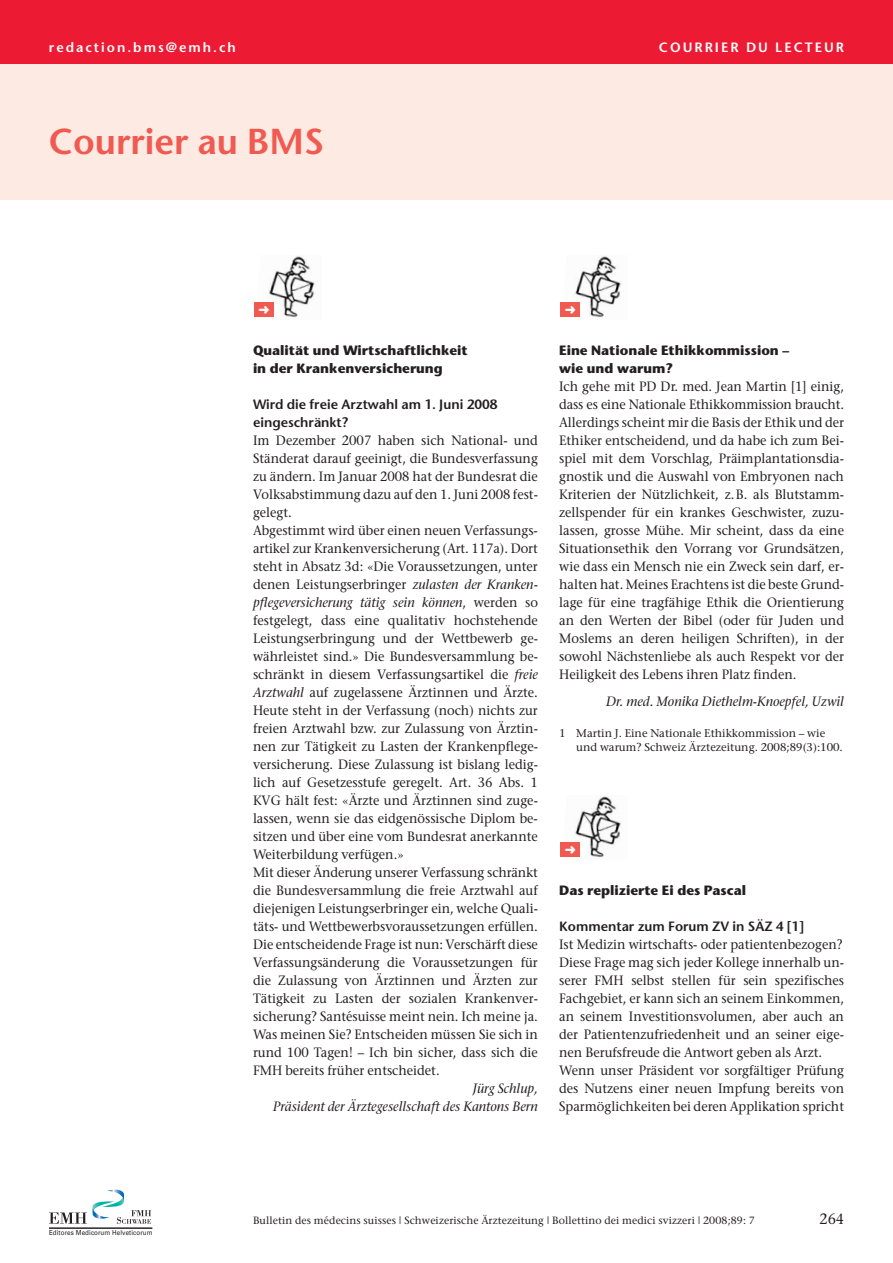
<style>
.page{position:relative;width:893px;height:1263px;background:#fff}
.page>*{position:absolute;margin:0;border:0;box-sizing:border-box;transform-origin:0 0}
.t1{font:600 36px "Stone Sans";color:#f05a50}
.t2{font:15px "Stone Serif";color:#231f20;scale:.95 1}
.t3{font:13.5px/18px "Stone Serif";color:#231f20;scale:.95 1}
.t4{font:700 13.5px/18px "Stone Sans";color:#231f20}
.t5{font:italic 13.5px/18px "Stone Serif";color:#231f20;text-align:right;scale:.95 1}
.t6{font:600 13.5px/18px "Stone Sans";color:#231f20}
.t7{font:600 13.5px "Stone Sans";letter-spacing:.15em;color:#fff}
.t8{font:11.25px/14.2px "Stone Serif";color:#231f20}
.t9{font:10.5px "Stone Serif";letter-spacing:.01em;color:#231f20}
.t10{font:6.9px "Univers";letter-spacing:.015em;color:#231f20;scale:.9 1}
.s1{font-style:italic}
</style>
<div class="page">
<div style="left:0;top:60px;width:893px;height:140px;background:#fdeae3"></div>
<div style="left:0;top:0;width:893px;height:64px;background:#ed1a34"></div>
<svg style="left:49px;top:1189px;width:102px;height:35px"></svg>
<hr style="left:49px;top:1228px;width:103px;height:1px;background:#231f20">
<img style="left:269px;top:256px;width:46px;height:61px">
<div style="left:254px;top:302px;width:20px;height:15px;background:#f05a50"></div>
<img style="left:575px;top:796px;width:46px;height:61px">
<div style="left:561px;top:842px;width:19px;height:15px;background:#f05a50"></div>
<img style="left:575px;top:256px;width:46px;height:61px">
<div style="left:561px;top:302px;width:19px;height:15px;background:#f05a50"></div>
<p class="t7" style="left:49px;top:42px;width:189px">redaction.bms@emh.ch</p>
<p class="t7" style="left:659px;top:42px;width:187px">COURRIER DU LECTEUR</p>
<h1 class="t1" style="left:49px;top:127px;width:277px">Courrier au BMS</h1>
<p class="t4" style="left:253px;top:343px;width:216px">Qualität und Wirtschaftlichkeit in der Krankenversicherung</p>
<p class="t6" style="left:253px;top:397px;width:246px">Wird die freie Arztwahl am 1. Juni 2008 eingeschränkt?</p>
<p class="t3" style="left:253px;top:433px;width:301px">Im Dezember 2007 haben sich National- und Ständerat darauf geeinigt, die Bundesverfassung zu ändern. Im Januar 2008 hat der Bundesrat die Volksabstimmung dazu auf den 1. Juni 2008 fest&shy;gelegt.<br>Abgestimmt wird über einen neuen Verfassungs&shy;artikel zur Krankenversicherung (Art. 117a). Dort steht in Absatz 3d: «Die Voraussetzungen, unter denen Leistungserbringer <span class="s1">zulasten der Kranken&shy;pflegeversicherung tätig sein können</span>, werden so festgelegt, dass eine qualitativ hochstehende Leistungserbringung und der Wettbewerb ge&shy;währleistet sind.» Die Bundesversammlung be&shy;schränkt in diesem Verfassungsartikel die <span class="s1">freie Arztwahl</span> auf zugelassene Ärztinnen und Ärzte.<br>Heute steht in der Verfassung (noch) nichts zur freien Arztwahl bzw. zur Zulassung von Ärztin&shy;nen zur Tätigkeit zu Lasten der Krankenpflege&shy;versicherung. Diese Zulassung ist bislang ledig&shy;lich auf Gesetzesstufe geregelt. Art. 36 Abs. 1<br>KVG hält fest: «Ärzte und Ärztinnen sind zuge&shy;lassen, wenn sie das eidgenössische Diplom be&shy;sitzen und über eine vom Bundesrat anerkannte Weiterbildung verfügen.»<br>Mit dieser Änderung unserer Verfassung schränkt die Bundesversammlung die freie Arztwahl auf diejenigen Leistungserbringer ein, welche Quali&shy;täts- und Wettbewerbsvoraussetzungen erfüllen.<br>Die entscheidende Frage ist nun: Verschärft diese Verfassungsänderung die Voraussetzungen für die Zulassung von Ärztinnen und Ärzten zur Tätigkeit zu Lasten der sozialen Krankenver - sicherung? Santésuisse meint nein. Ich meine ja.<br>Was meinen Sie? Entscheiden müssen Sie sich in rund 100 Tagen! – Ich bin sicher, dass sich die FMH bereits früher entscheidet.</p>
<p class="t5" style="left:273px;top:1080px;width:280px">Jürg Schlup,<br>Präsident der Ärztegesellschaft des Kantons Bern</p>
<p class="t4" style="left:559px;top:343px;width:232px">Eine Nationale Ethikkommission – wie und warum?</p>
<p class="t3" style="left:559px;top:379px;width:301px;text-align:justify">Ich gehe mit PD Dr. med. Jean Martin [1] einig, dass es eine Nationale Ethikkommission braucht.<br>Allerdings scheint mir die Basis der Ethik und der Ethiker entscheidend, und da habe ich zum Bei&shy;spiel mit dem Vorschlag, Präimplantationsdia&shy;gnostik und die Auswahl von Embryonen nach Kriterien der Nützlichkeit, z.B. als Blutstamm&shy;zellspender für ein krankes Geschwister, zuzu - lassen, grosse Mühe. Mir scheint, dass da eine Situationsethik den Vorrang vor Grundsätzen, wie dass ein Mensch nie ein Zweck sein darf, er&shy;halten hat. Meines Erachtens ist die beste Grund&shy;lage für eine tragfähige Ethik die Orientierung an den Werten der Bibel (oder für Juden und Moslems an deren heiligen Schriften), in der sowohl Nächstenliebe als auch Respekt vor der Heiligkeit des Lebens ihren Platz finden.</p>
<p class="t5" style="left:606px;top:694px;width:252px">Dr. med. Monika Diethelm-Knoepfel, Uzwil</p>
<p class="t8" style="left:576px;top:727px;width:268px;text-indent:-17px">1 Martin J. Eine Nationale Ethikkommission – wie und warum? Schweiz Ärztezeitung. 2008;89(3):100.</p>
<p class="t4" style="left:559px;top:883px;width:188px">Das replizierte Ei des Pascal</p>
<p class="t6" style="left:559px;top:919px;width:246px">Kommentar zum Forum ZV in SÄZ 4 [1]</p>
<p class="t3" style="left:559px;top:937px;width:301px">Ist Medizin wirtschafts- oder patientenbezogen?<br>Diese Frage mag sich jeder Kollege innerhalb un&shy;serer FMH selbst stellen für sein spezifisches Fachgebiet, er kann sich an seinem Einkommen, an seinem Investitionsvolumen, aber auch an der Patientenzufriedenheit und an seiner eige&shy;nen Berufsfreude die Antwort geben als Arzt.<br>Wenn unser Präsident vor sorgfältiger Prüfung des Nutzens einer neuen Impfung bereits von Sparmöglichkeiten bei deren Applikation spricht</p>
<p class="t10" style="left:49px;top:1229px;width:117px">Editores Medicorum Helveticorum</p>
<p class="t9" style="left:253px;top:1216px;width:503px">Bulletin des médecins suisses | Schweizerische Ärztezeitung | Bollettino dei medici svizzeri | 2008;89: 7</p>
<p class="t2" style="left:819px;top:1213px;width:27px">264</p>
</div>
